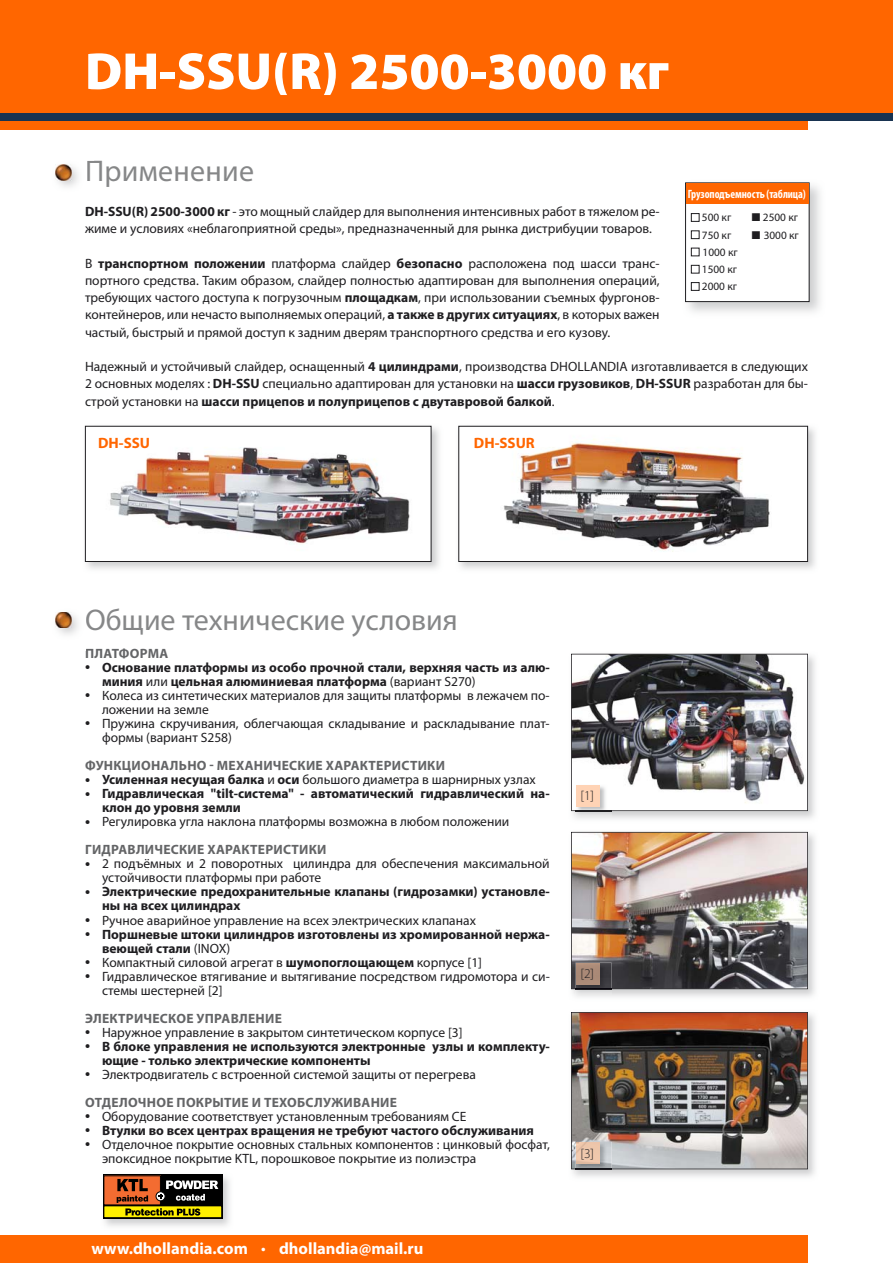
<style>
.page{position:relative;width:893px;height:1263px;background:#fff}
.page>*{position:absolute;margin:0;border:0;box-sizing:border-box;transform-origin:0 0}
.t1{font:900 52.5px "Myriad Pro";color:#fff}
.t2{font:30px "Myriad Pro";color:#868788}
.t3{font:700 16.5px "Myriad Pro";color:#fff}
.t4{font:700 15px "Myriad Pro";color:#f60}
.t5{font:13.5px/17.2px "Myriad Pro";color:#1f1e21}
.t6{font:700 13.5px/14.1px "Myriad Pro";color:#1f1e21}
.t7{font:700 13.5px "Myriad Pro";letter-spacing:.02em;color:#646567}
.t8{font:300 13.5px "Myriad Pro";color:#1f1e21}
.t9{font:700 condensed 12px "Myriad Pro";letter-spacing:-.01em;color:#fff;scale:.95 1}
.t10{font:11.25px "Myriad Pro";color:#1f1e21}
.s1{font-weight:700}
.s2{font-size:15px}
.s3{font-weight:400}
.s4{font-weight:700;font-size:15px}
.s5{font-weight:700;color:#646567}
.s6{font-size:13.5px}
</style>
<div class="page">
<div style="left:0;top:0;width:893px;height:115px;background:#f60"></div>
<div style="left:0;top:1236px;width:808px;height:27px;background:#f60"></div>
<div style="left:0;top:115px;width:808px;height:15px;background:#f60"></div>
<div style="left:0;top:113px;width:893px;height:8px;background:#183351"></div>
<img style="left:55px;top:164px;width:23px;height:23px">
<img style="left:55px;top:165px;width:16px;height:15px">
<img style="left:84px;top:425px;width:355px;height:144px">
<div style="left:85px;top:426px;width:346px;height:135px;background:#fff"></div>
<img style="left:109px;top:447px;width:301px;height:97px">
<div style="left:85px;top:426px;width:346px;height:136px;border:1px solid #1f1e21"></div>
<img style="left:458px;top:425px;width:357px;height:144px">
<div style="left:459px;top:426px;width:348px;height:135px;background:#fff"></div>
<img style="left:503px;top:439px;width:267px;height:113px">
<div style="left:458px;top:426px;width:350px;height:136px;border:1px solid #1f1e21"></div>
<img style="left:58px;top:614px;width:20px;height:21px">
<img style="left:55px;top:612px;width:16px;height:16px">
<img style="left:685px;top:182px;width:135px;height:130px">
<div style="left:685px;top:183px;width:124px;height:119px;background:#fff"></div>
<div style="left:685px;top:182px;width:124px;height:120px;border:1px solid #1f1e21"></div>
<div style="left:686px;top:183px;width:123px;height:21px;background:#f60"></div>
<img style="left:571px;top:653px;width:244px;height:344px">
<img style="left:571px;top:654px;width:237px;height:157px">
<img style="left:571px;top:832px;width:237px;height:157px">
<img style="left:575px;top:784px;width:36px;height:34px">
<img style="left:575px;top:810px;width:36px;height:2px">
<img style="left:576px;top:785px;width:24px;height:21px">
<img style="left:575px;top:963px;width:36px;height:33px">
<img style="left:575px;top:988px;width:36px;height:2px">
<img style="left:576px;top:963px;width:24px;height:22px">
<img style="left:571px;top:1013px;width:244px;height:164px">
<img style="left:571px;top:1012px;width:237px;height:157px">
<img style="left:575px;top:1142px;width:36px;height:33px">
<img style="left:575px;top:1169px;width:36px;height:1px">
<img style="left:576px;top:1143px;width:24px;height:21px">
<img style="left:103px;top:1174px;width:127px;height:52px">
<div style="left:103px;top:1175px;width:120px;height:44px;background:#000"></div>
<div style="left:104px;top:1176px;width:56px;height:29px;background:#f36c31"></div>
<div style="left:104px;top:1206px;width:118px;height:12px;background:#fff000"></div>
<div style="left:104px;top:1206px;width:118px;height:12px;border:1px solid #000"></div>
<svg style="left:117px;top:1179px;width:101px;height:37px"></svg>
<h1 class="t1" style="left:85px;top:51px;width:586px">DH-SSU(R) 2500-3000 кг</h1>
<h2 class="t2" style="left:85px;top:160px;width:171px">Применение</h2>
<p class="t5" style="left:85px;top:204px;width:576px"><span class="s1">DH-SSU(R) 2500-3000 кг</span> - это мощный слайдер для выполнения интенсивных работ в тяжелом ре&shy;жиме и условиях «неблагоприятной среды», предназначенный для рынка дистрибуции товаров.</p>
<p class="t5" style="left:85px;top:255px;width:576px;text-align:justify">В <span class="s1">транспортном положении</span> платформа слайдер <span class="s1">безопасно</span> расположена под шасси транс&shy;портного средства. Таким образом, слайдер полностью адаптирован для выполнения операций, требующих частого доступа к погрузочным <span class="s1">площадкам</span>, при использовании съемных фургонов&shy;контейнеров, или нечасто выполняемых операций, <span class="s1">а также в других ситуациях</span>, в которых важен частый, быстрый и прямой доступ к задним дверям транспортного средства и его кузову.</p>
<p class="t5" style="left:85px;top:359px;width:724px;text-align:justify">Надежный и устойчивый слайдер, оснащенный <span class="s1">4 цилиндрами</span>, производства DHOLLANDIA изготавливается в следующих 2 основных моделях : <span class="s1">DH-SSU</span> специально адаптирован для установки на <span class="s1">шасси грузовиков</span>, <span class="s1">DH-SSUR</span> разработан для бы&shy;строй установки на <span class="s1">шасси прицепов и полуприцепов с двутавровой балкой</span>.</p>
<p class="t9" style="left:688px;top:189px;width:126px">Грузоподъемность (таблица)</p>
<p class="t10" style="left:691px;top:213px;width:42px">■ 500 кг</p>
<p class="t10" style="left:691px;top:231px;width:42px">■ 750 кг</p>
<p class="t10" style="left:691px;top:248px;width:48px">■ 1000 кг</p>
<p class="t10" style="left:691px;top:265px;width:48px">■ 1500 кг</p>
<p class="t10" style="left:691px;top:282px;width:48px">■ 2000 кг</p>
<p class="t10" style="left:752px;top:213px;width:48px">■ 2500 кг</p>
<p class="t10" style="left:752px;top:231px;width:48px">■ 3000 кг</p>
<p class="t4" style="left:98px;top:438px;width:54px">DH-SSU</p>
<p class="t4" style="left:474px;top:438px;width:62px">DH-SSUR</p>
<h2 class="t2" style="left:85px;top:609px;width:374px">Общие технические условия</h2>
<p class="t7" style="left:85px;top:648px;width:85px">ПЛАТФОРМА</p>
<p class="t6" style="left:102px;top:661px;width:449px;text-indent:-17px"><span class="s2">•</span> Основание платформы из особо прочной стали, верхняя часть из алю&shy;миния <span class="s3">или</span> цельная алюминиевая платформа <span class="s3">(вариант S270)</span></p>
<p class="t5" style="left:102px;top:689px;width:449px;line-height:14.1px;text-indent:-17px"><span class="s4">•</span> Колеса из синтетических материалов для защиты платформы в лежачем по&shy;ложении на земле</p>
<p class="t5" style="left:102px;top:717px;width:449px;line-height:14.1px;text-indent:-17px"><span class="s4">•</span> Пружина скручивания, облегчающая складывание и раскладывание плат&shy;формы (вариант S258)</p>
<p class="t7" style="left:85px;top:761px;width:361px">ФУНКЦИОНАЛЬНО - МЕХАНИЧЕСКИЕ ХАРАКТЕРИСТИКИ</p>
<p class="t5" style="left:85px;top:772px;width:452px"><span class="s4">•</span> <span class="s1">Усиленная несущая балка</span> и <span class="s1">оси</span> большого диаметра в шарнирных узлах</p>
<p class="t6" style="left:102px;top:788px;width:449px;text-indent:-17px"><span class="s2">•</span> Гидравлическая "tilt-система" - автоматический гидравлический на&shy;клон до уровня земли</p>
<p class="t5" style="left:85px;top:809px;width:426px;line-height:28px"><span class="s4">•</span> Регулировка угла наклона платформы возможна в любом положении<br><span class="s5">ГИДРАВЛИЧЕСКИЕ ХАРАКТЕРИСТИКИ</span></p>
<p class="t5" style="left:102px;top:858px;width:449px;line-height:14.1px;text-indent:-17px"><span class="s4">•</span> 2 подъёмных и 2 поворотных цилиндра для обеспечения максимальной устойчивости платформы при работе</p>
<p class="t6" style="left:102px;top:886px;width:449px;text-indent:-17px"><span class="s2">•</span> Электрические предохранительные клапаны (гидрозамки) установле&shy;ны на всех цилиндрах</p>
<p class="t5" style="left:85px;top:912px;width:392px"><span class="s4">•</span> Ручное аварийное управление на всех электрических клапанах</p>
<p class="t6" style="left:102px;top:928px;width:449px;text-indent:-17px"><span class="s2">•</span> Поршневые штоки цилиндров изготовлены из хромированной нержа&shy;веющей стали <span class="s3">(INOX)</span></p>
<p class="t5" style="left:85px;top:954px;width:399px"><span class="s4">•</span> Компактный силовой агрегат в <span class="s1">шумопоглощающем</span> корпусе [1]</p>
<p class="t5" style="left:102px;top:970px;width:449px;line-height:14.1px;text-indent:-17px"><span class="s4">•</span> Гидравлическое втягивание и вытягивание посредством гидромотора и си&shy;стемы шестерней [2]</p>
<p class="t7" style="left:85px;top:1013px;width:198px">ЭЛЕКТРИЧЕСКОЕ УПРАВЛЕНИЕ</p>
<p class="t5" style="left:85px;top:1024px;width:379px"><span class="s4">•</span> Наружное управление в закрытом синтетическом корпусе [3]</p>
<p class="t6" style="left:102px;top:1040px;width:449px;text-indent:-17px"><span class="s2">•</span> В блоке управления не используются электронные узлы и комплекту&shy;ющие - только электрические компоненты</p>
<p class="t5" style="left:85px;top:1061px;width:392px;line-height:28px"><span class="s4">•</span> Электродвигатель с встроенной системой защиты от перегрева<br><span class="s5">ОТДЕЛОЧНОЕ ПОКРЫТИЕ И ТЕХОБСЛУЖИВАНИЕ</span></p>
<p class="t5" style="left:85px;top:1109px;width:383px"><span class="s4">•</span> Оборудование соответствует установленным требованиям СЕ</p>
<p class="t6" style="left:85px;top:1124px;width:450px"><span class="s2">•</span> Втулки во всех центрах вращения не требуют частого обслуживания</p>
<p class="t5" style="left:102px;top:1138px;width:449px;line-height:14.1px;text-indent:-17px"><span class="s4">•</span> Отделочное покрытие основных стальных компонентов : цинковый фосфат, эпоксидное покрытие KTL, порошковое покрытие из полиэстра</p>
<p class="t3" style="left:91px;top:1242px;width:333px">www.dhollandia.com <span class="s6">•</span> dhollandia@mail.ru</p>
<p class="t8" style="left:580px;top:790px;width:15px">[1]</p>
<p class="t8" style="left:580px;top:969px;width:15px">[2]</p>
<p class="t8" style="left:580px;top:1148px;width:15px">[3]</p>
</div>
